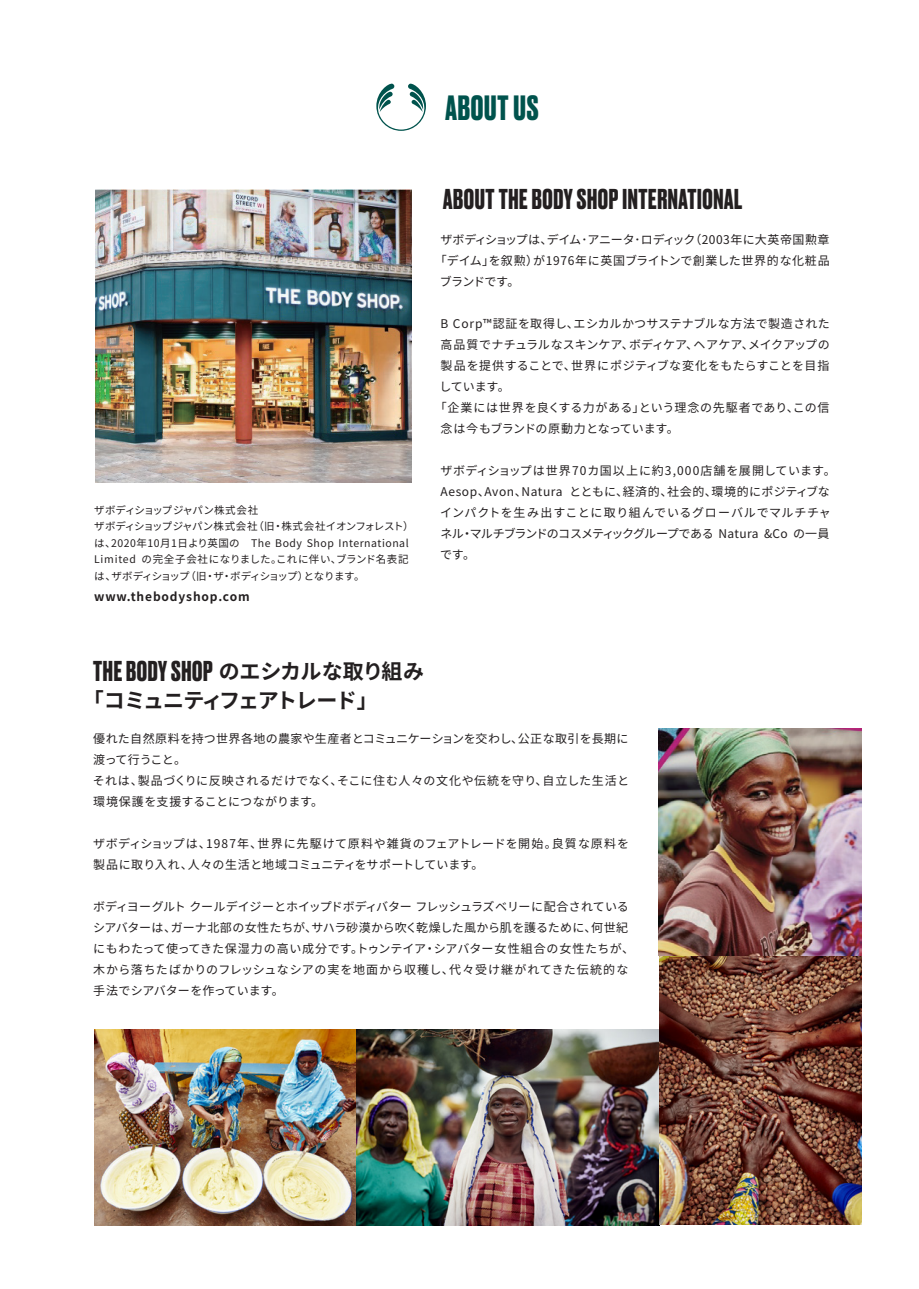
<style>
.page{position:relative;width:919px;height:1289px;background:#fff}
.page>*{position:absolute;margin:0;border:0;box-sizing:border-box;transform-origin:0 0}
.t1{font:700 33px "Druk Cy";letter-spacing:.025em;color:#00534d}
.t2{font:700 27px "Druk Cy";letter-spacing:.025em;color:#231f20}
.t3{font:700 21px "Noto Sans CJ Kjp";letter-spacing:-.07em;color:#231f20}
.t4{font:12px/21px "Noto Sans CJ Kjp";letter-spacing:.025em;color:#231f20}
.t5{font:12px "Noto Sans CJ Kjp";letter-spacing:-.005em;color:#231f20}
.t6{font:12px "Noto Sans CJ Kjp";letter-spacing:.045em;color:#231f20}
.t7{font:12px "Noto Sans CJ Kjp";color:#231f20}
.t8{font:12px "Noto Sans CJ Kjp";letter-spacing:.05em;color:#231f20}
.t9{font:12px "Noto Sans CJ Kjp";letter-spacing:-.015em;color:#231f20}
.t10{font:700 12px "Noto Sans CJ Kjp";letter-spacing:.07em;color:#231f20}
.t11{font:10.5px/16.5px "Noto Sans CJ Kjp";letter-spacing:.035em;color:#231f20}
.s1{font-family:"Noto Sans CJ Kjp";font-size:21px}
</style>
<div class="page">
<img style="left:94px;top:1029px;width:262px;height:195px">
<img style="left:356px;top:1029px;width:303px;height:195px">
<img style="left:659px;top:955px;width:202px;height:268px">
<svg style="left:376px;top:83px;width:50px;height:48px"></svg>
<img style="left:658px;top:728px;width:203px;height:227px">
<img style="left:96px;top:189px;width:315px;height:294px">
<h1 class="t1" style="left:445px;top:85px;width:94px">ABOUT US</h1>
<p class="t11" style="left:94px;top:502px;width:321px">ザボディショップジャパン株式会社<br>ザボディショップジャパン株式会社（旧・株式会社イオンフォレスト）は、2020年10月1日より英国の The Body Shop International Limited の完全子会社になりました。これに伴い、ブランド名表記は、ザボディショップ（旧・ザ・ボディショップ）となります。</p>
<p class="t10" style="left:94px;top:589px;width:157px">www.thebodyshop.com</p>
<h2 class="t2" style="left:443px;top:181px;width:300px">ABOUT THE BODY SHOP INTERNATIONAL</h2>
<p class="t5" style="left:440px;top:232px;width:390px">ザボディショップは、デイム･アニータ･ロディック（2003年に大英帝国勲章</p>
<p class="t6" style="left:435px;top:253px;width:396px">「デイム」を叙勲）が1976年に英国ブライトンで創業した世界的な化粧品</p>
<p class="t4" style="left:440px;top:271px;width:81px">ブランドです。</p>
<p class="t4" style="left:440px;top:313px;width:391px">B Corp™認証を取得し、エシカルかつサステナブルな方法で製造された</p>
<p class="t7" style="left:440px;top:337px;width:391px">高品質でナチュラルなスキンケア、ボディケア、ヘアケア、メイクアップの</p>
<p class="t4" style="left:440px;top:355px;width:390px">製品を提供することで、世界にポジティブな変化をもたらすことを目指</p>
<p class="t4" style="left:439px;top:376px;width:72px">しています。</p>
<p class="t8" style="left:435px;top:400px;width:396px">「企業には世界を良くする力がある」という理念の先駆者であり、この信</p>
<p class="t9" style="left:440px;top:421px;width:240px">念は今もブランドの原動力となっています。</p>
<p class="t4" style="left:440px;top:460px;width:397px">ザボディショップは世界70カ国以上に約3,000店舗を展開しています。Aesop、Avon、Natura とともに、経済的、社会的、環境的にポジティブなインパクトを生み出すことに取り組んでいるグローバルでマルチチャネル・マルチブランドのコスメティックグループである Natura &amp;Co の一員です。</p>
<h2 class="t2" style="left:93px;top:652px;width:332px">THE BODY SHOP <span class="s1">のエシカルな取り組み</span></h2>
<h3 class="t3" style="left:83px;top:688px;width:296px">「コミュニティフェアトレード」</h3>
<p class="t4" style="left:93px;top:728px;width:538px">優れた自然原料を持つ世界各地の農家や生産者とコミュニケーションを交わし、公正な取引を長期に渡って行うこと。<br>それは、製品づくりに反映されるだけでなく、そこに住む人々の文化や伝統を守り、自立した生活と環境保護を支援することにつながります。</p>
<p class="t4" style="left:93px;top:833px;width:537px">ザボディショップは、1987年、世界に先駆けて原料や雑貨のフェアトレードを開始。良質な原料を製品に取り入れ、人々の生活と地域コミュニティをサポートしています。</p>
<p class="t4" style="left:93px;top:896px;width:542px">ボディヨーグルト クールデイジーとホイップドボディバター フレッシュラズベリーに配合されているシアバターは、ガーナ北部の女性たちが、サハラ砂漠から吹く乾燥した風から肌を護るために、何世紀にもわたって使ってきた保湿力の高い成分です。トゥンテイア・シアバター女性組合の女性たちが、木から落ちたばかりのフレッシュなシアの実を地面から収穫し、代々受け継がれてきた伝統的な手法でシアバターを作っています。</p>
</div>
